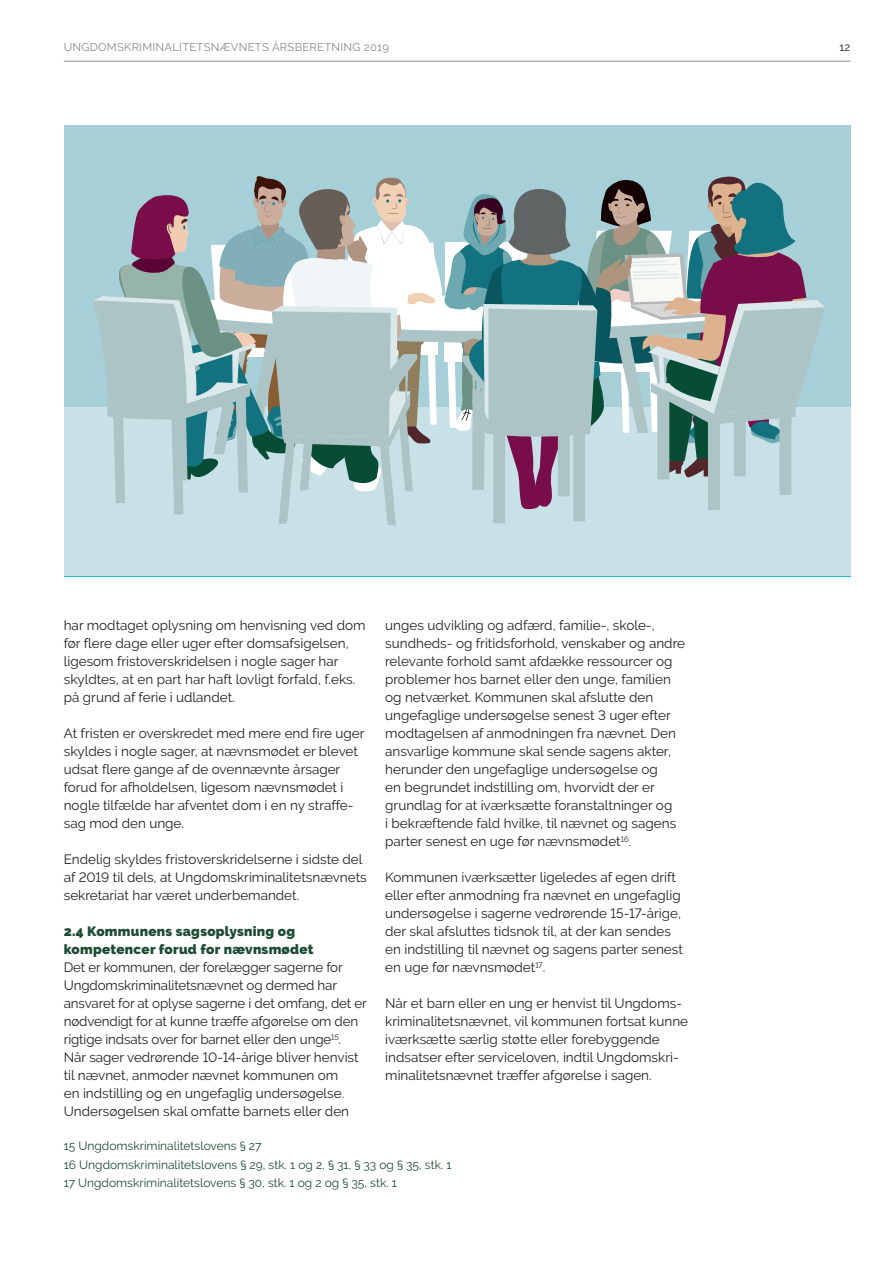
<style>
.page{position:relative;width:893px;height:1263px;background:#fff}
.page>*{position:absolute;margin:0;border:0;box-sizing:border-box;transform-origin:0 0}
.t1{font:13.5px/18px "Raleway";color:#231f20}
.t2{font:900 13.5px/18px "Raleway";letter-spacing:.02em;color:#1e4c33}
.t3{font:12px "Raleway";color:#1e4c33}
.t4{font:11.25px "Raleway";letter-spacing:.025em;color:#87898c}
.t5{font:11.25px "Raleway";color:#231f20}
</style>
<div class="page">
<div style="left:64px;top:125px;width:786px;height:445px;background:#a7cfd8"></div>
<div style="left:64px;top:407px;width:786px;height:169px;background:#c8e1e7"></div>
<svg style="left:93px;top:176px;width:732px;height:350px"></svg>
<hr style="left:64px;top:61px;width:786px;height:1px;background:#87898c">
<p class="t4" style="left:64px;top:41px;width:327px">UNGDOMSKRIMINALITETSNÆVNETS ÅRSBERETNING 2019</p>
<p class="t5" style="left:839px;top:41px;width:12px">12</p>
<p class="t1" style="left:385px;top:616px;width:301px">unges udvikling og adfærd, familie-, skole-, sundheds- og fritidsforhold, venskaber og andre relevante forhold samt afdække ressourcer og problemer hos barnet eller den unge, familien og netværket. Kommunen skal afslutte den ungefaglige undersøgelse senest 3 uger efter modtagelsen af anmodningen fra nævnet. Den ansvarlige kommune skal sende sagens akter, herunder den ungefaglige undersøgelse og<br>en begrundet indstilling om, hvorvidt der er grundlag for at iværksætte foranstaltninger og<br>i bekræftende fald hvilke, til nævnet og sagens parter senest en uge før nævnsmødet<sup>16</sup>.</p>
<p class="t1" style="left:385px;top:868px;width:299px">Kommunen iværksætter ligeledes af egen drift eller efter anmodning fra nævnet en ungefaglig undersøgelse i sagerne vedrørende 15-17-årige, der skal afsluttes tidsnok til, at der kan sendes en indstilling til nævnet og sagens parter senest en uge før nævnsmødet<sup>17</sup>.</p>
<p class="t1" style="left:385px;top:994px;width:304px">Når et barn eller en ung er henvist til Ungdoms&shy;kriminalitetsnævnet, vil kommunen fortsat kunne iværksætte særlig støtte eller forebyggende indsatser efter serviceloven, indtil Ungdomskri&shy;minalitetsnævnet træffer afgørelse i sagen.</p>
<p class="t1" style="left:64px;top:616px;width:303px">har modtaget oplysning om henvisning ved dom før flere dage eller uger efter domsafsigelsen, ligesom fristoverskridelsen i nogle sager har skyldtes, at en part har haft lovligt forfald, f.eks. på grund af ferie i udlandet.</p>
<p class="t1" style="left:64px;top:724px;width:302px">At fristen er overskredet med mere end fire uger skyldes i nogle sager, at nævnsmødet er blevet udsat flere gange af de ovennævnte årsager forud for afholdelsen, ligesom nævnsmødet i nogle tilfælde har afventet dom i en ny straffe&shy;sag mod den unge.</p>
<p class="t1" style="left:64px;top:850px;width:304px">Endelig skyldes fristoverskridelserne i sidste del af 2019 til dels, at Ungdomskriminalitetsnævnets sekretariat har været underbemandet.</p>
<p class="t2" style="left:64px;top:922px;width:251px">2.4 Kommunens sagsoplysning og kompetencer forud for nævnsmødet</p>
<p class="t1" style="left:64px;top:958px;width:305px">Det er kommunen, der forelægger sagerne for Ungdomskriminalitetsnævnet og dermed har ansvaret for at oplyse sagerne i det omfang, det er nødvendigt for at kunne træffe afgørelse om den rigtige indsats over for barnet eller den unge<sup>15</sup>.<br>Når sager vedrørende 10-14-årige bliver henvist til nævnet, anmoder nævnet kommunen om<br>en indstilling og en ungefaglig undersøgelse.<br>Undersøgelsen skal omfatte barnets eller den</p>
<p class="t3" style="left:64px;top:1139px;width:199px">15 Ungdomskriminalitetslovens § 27</p>
<p class="t3" style="left:64px;top:1157px;width:389px">16 Ungdomskriminalitetslovens § 29, stk. 1 og 2, § 31, § 33 og § 35, stk. 1</p>
<p class="t3" style="left:64px;top:1176px;width:335px">17 Ungdomskriminalitetslovens § 30, stk. 1 og 2 og § 35, stk. 1</p>
</div>
